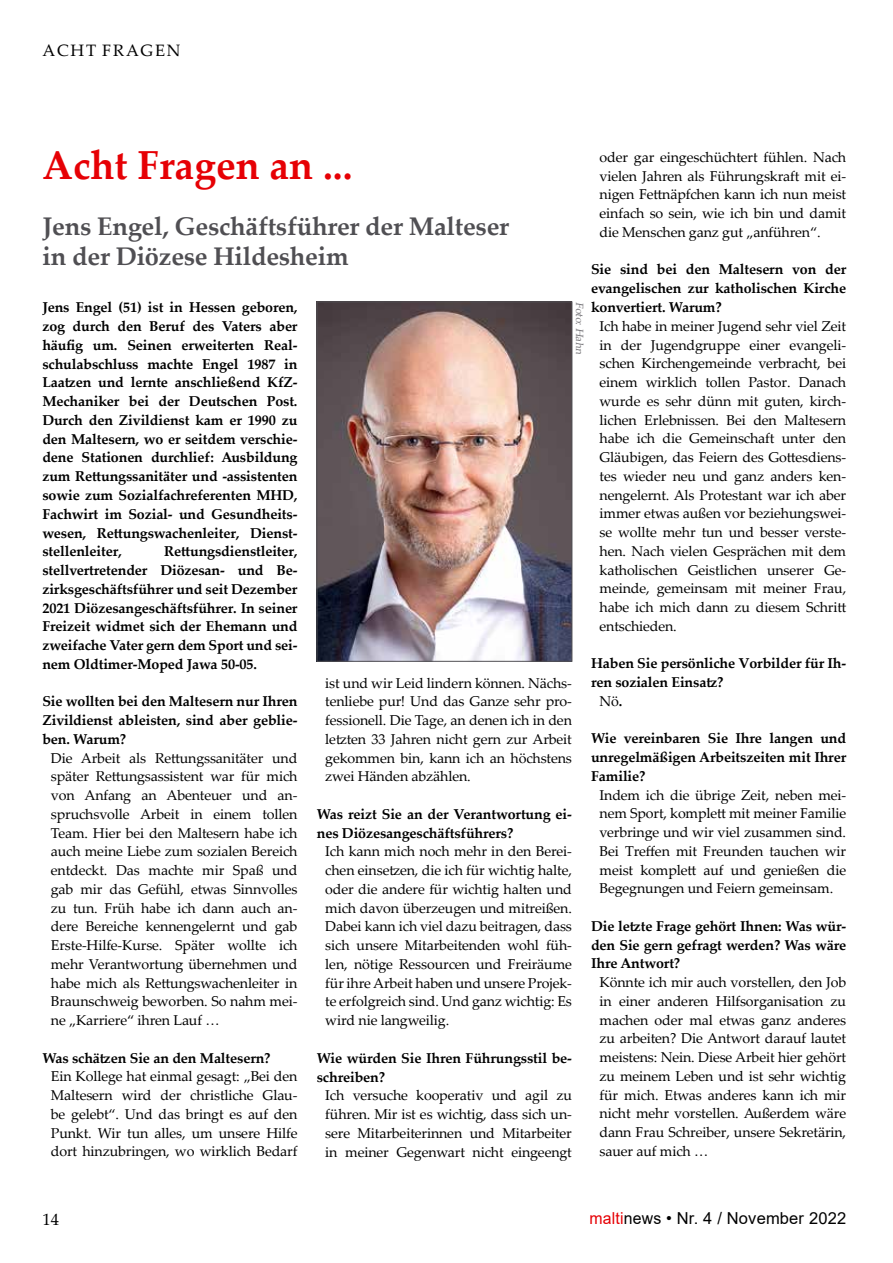
<style>
.page{position:relative;width:893px;height:1263px;background:#fff}
.page>*{position:absolute;margin:0;border:0;box-sizing:border-box;transform-origin:0 0}
.t1{font:700 40.5px "Palatino Linotype";color:#e60005}
.t2{font:700 25.5px/30px "Palatino Linotype";letter-spacing:-.01em;color:#504f53}
.t3{font:16.5px "Arial";letter-spacing:.01em;color:#000;scale:.96 1}
.t4{font:16.5px "Palatino Linotype";letter-spacing:.11em;color:#000}
.t5{font:14.25px/18.8px "Palatino Linotype";letter-spacing:-.01em;color:#000;text-align:justify}
.t6{font:700 14.25px/18.8px "Palatino Linotype";letter-spacing:-.01em;color:#000;text-align:justify}
.t7{font:italic 10.5px "Palatino Linotype";color:#77767a}
.s1{font-weight:700}
.s2{color:#e60005}
</style>
<div class="page">
<img style="left:319px;top:304px;width:251px;height:355px">
<div style="left:317px;top:302px;width:255px;height:359px;border:1px solid #504f53"></div>
<p class="t4" style="left:43px;top:38px;width:140px">Acht Fragen</p>
<h1 class="t1" style="left:43px;top:136px;width:311px">Acht Fragen an ...</h1>
<p class="t5" style="left:600px;top:147px;width:248px">oder gar eingeschüchtert fühlen. Nach vielen Jahren als Führungskraft mit ei&shy;nigen Fettnäpfchen kann ich nun meist einfach so sein, wie ich bin und damit die Menschen ganz gut „anführen“.</p>
<p class="t6" style="left:591px;top:260px;width:257px">Sie sind bei den Maltesern von der evangelischen zur katholischen Kirche konvertiert. Warum?</p>
<p class="t5" style="left:600px;top:316px;width:248px">Ich habe in meiner Jugend sehr viel Zeit in der Jugendgruppe einer evangeli&shy;schen Kirchengemeinde verbracht, bei einem wirklich tollen Pastor. Danach wurde es sehr dünn mit guten, kirch&shy;lichen Erlebnissen. Bei den Maltesern habe ich die Gemeinschaft unter den Gläubigen, das Feiern des Gottesdiens&shy;tes wieder neu und ganz anders ken&shy;nengelernt. Als Protestant war ich aber immer etwas außen vor beziehungswei&shy;se wollte mehr tun und besser verste&shy;hen. Nach vielen Gesprächen mit dem katholischen Geistlichen unserer Ge&shy;meinde, gemeinsam mit meiner Frau, habe ich mich dann zu diesem Schritt entschieden.</p>
<p class="t6" style="left:591px;top:654px;width:257px">Haben Sie persönliche Vorbilder für Ih-</p>
<p class="t6" style="left:591px;top:672px;width:134px">ren sozialen Einsatz?</p>
<p class="t5" style="left:600px;top:691px;width:24px">Nö<span class="s1">.</span></p>
<p class="t6" style="left:591px;top:729px;width:257px">Wie vereinbaren Sie Ihre langen und unregelmäßigen Arbeitszeiten mit Ihrer Familie?</p>
<p class="t5" style="left:600px;top:785px;width:248px">Indem ich die übrige Zeit, neben mei&shy;nem Sport, komplett mit meiner Familie verbringe und wir viel zusammen sind.<br>Bei Treffen mit Freunden tauchen wir meist komplett auf und genießen die Begegnungen und Feiern gemeinsam.</p>
<p class="t6" style="left:591px;top:916px;width:257px">Die letzte Frage gehört Ihnen: Was wür&shy;den Sie gern gefragt werden? Was wäre Ihre Antwort?</p>
<p class="t5" style="left:600px;top:972px;width:248px">Könnte ich mir auch vorstellen, den Job in einer anderen Hilfsorganisation zu machen oder mal etwas ganz anderes zu arbeiten? Die Antwort darauf lautet meistens: Nein. Diese Arbeit hier gehört zu meinem Leben und ist sehr wichtig für mich. Etwas anderes kann ich mir nicht mehr vorstellen. Außerdem wäre dann Frau Schreiber, unsere Sekretärin, sauer auf mich …</p>
<h2 class="t2" style="left:43px;top:210px;width:468px">Jens Engel, Geschäftsführer der Malteser in der Diözese Hildesheim</h2>
<p class="t6" style="left:42px;top:298px;width:257px">Jens Engel (51) ist in Hessen geboren, zog durch den Beruf des Vaters aber häufig um. Seinen erweiterten Real&shy;schulabschluss machte Engel 1987 in Laatzen und lernte anschließend KfZ-Mechaniker bei der Deutschen Post.<br>Durch den Zivildienst kam er 1990 zu den Maltesern, wo er seitdem verschie&shy;dene Stationen durchlief: Ausbildung zum Rettungssanitäter und -assistenten sowie zum Sozialfachreferenten MHD, Fachwirt im Sozial- und Gesundheits&shy;wesen, Rettungswachenleiter, Dienst&shy;stellenleiter,</p>
<p class="t7" style="left:587px;top:302px;width:56px;rotate:90deg">Foto:Hahn</p>
<p class="t6" style="left:42px;top:541px;width:257px;text-indent:122px">Rettungsdienstleiter, stellvertretender Diözesan- und Be&shy;zirksgeschäftsführer und seit Dezember 2021 Diözesangeschäftsführer. In seiner Freizeit widmet sich der Ehemann und zweifache Vater gern dem Sport und sei&shy;nem Oldtimer-Moped Jawa 50-05.</p>
<p class="t6" style="left:42px;top:691px;width:257px">Sie wollten bei den Maltesern nur Ihren Zivildienst ableisten, sind aber geblie&shy;ben. Warum?</p>
<p class="t5" style="left:51px;top:748px;width:248px">Die Arbeit als Rettungssanitäter und später Rettungsassistent war für mich von Anfang an Abenteuer und an&shy;spruchsvolle Arbeit in einem tollen Team. Hier bei den Maltesern habe ich auch meine Liebe zum sozialen Bereich entdeckt. Das machte mir Spaß und gab mir das Gefühl, etwas Sinnvolles zu tun. Früh habe ich dann auch an&shy;dere Bereiche kennengelernt und gab Erste-Hilfe-Kurse. Später wollte ich mehr Verantwortung übernehmen und habe mich als Rettungswachenleiter in Braunschweig beworben. So nahm mei&shy;ne „Karriere“ ihren Lauf …</p>
<p class="t6" style="left:42px;top:1048px;width:230px">Was schätzen Sie an den Maltesern?</p>
<p class="t5" style="left:51px;top:1066px;width:248px">Ein Kollege hat einmal gesagt: „Bei den Maltesern wird der christliche Glau&shy;be gelebt“. Und das bringt es auf den Punkt. Wir tun alles, um unsere Hilfe dort hinzubringen, wo wirklich Bedarf</p>
<p class="t5" style="left:325px;top:673px;width:248px">ist und wir Leid lindern können. Nächs&shy;tenliebe pur! Und das Ganze sehr pro&shy;fessionell. Die Tage, an denen ich in den letzten 33 Jahren nicht gern zur Arbeit gekommen bin, kann ich an höchstens zwei Händen abzählen.</p>
<p class="t6" style="left:317px;top:804px;width:257px">Was reizt Sie an der Verantwortung ei&shy;nes Diözesangeschäftsführers?</p>
<p class="t5" style="left:325px;top:842px;width:248px">Ich kann mich noch mehr in den Berei&shy;chen einsetzen, die ich für wichtig halte, oder die andere für wichtig halten und mich davon überzeugen und mitreißen.<br>Dabei kann ich viel dazu beitragen, dass sich unsere Mitarbeitenden wohl füh&shy;len, nötige Ressourcen und Freiräume für ihre Arbeit haben und unsere Projek&shy;te erfolgreich sind. Und ganz wichtig: Es wird nie langweilig.</p>
<p class="t6" style="left:317px;top:1048px;width:257px">Wie würden Sie Ihren Führungsstil be&shy;schreiben?</p>
<p class="t5" style="left:325px;top:1085px;width:248px">Ich versuche kooperativ und agil zu führen. Mir ist es wichtig, dass sich un&shy;sere Mitarbeiterinnen und Mitarbeiter in meiner Gegenwart nicht eingeengt</p>
<p class="t4" style="left:43px;top:1207px;width:18px">14</p>
<p class="t3" style="left:590px;top:1207px;width:269px"><span class="s2">malti</span>news • Nr. 4 / November 2022</p>
</div>
